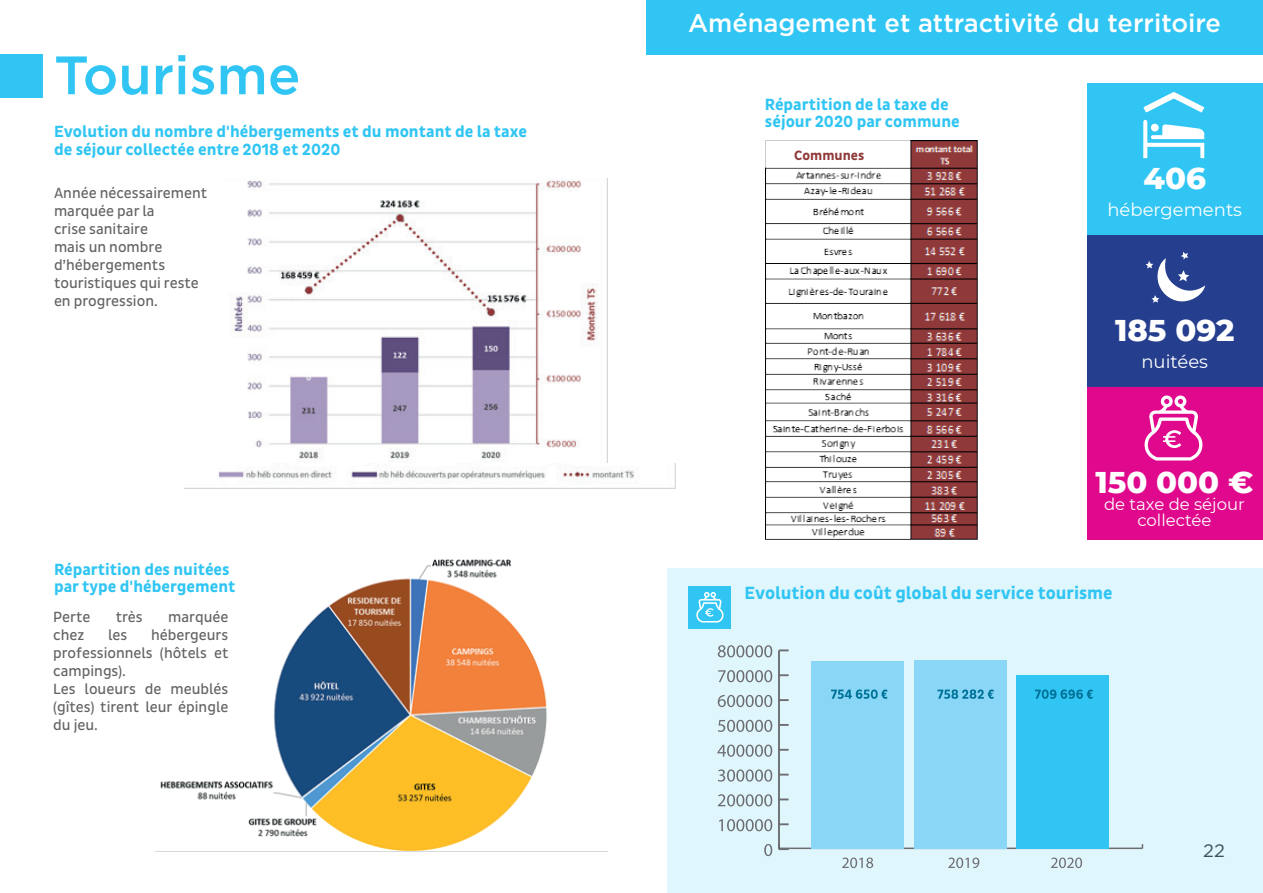
<style>
.page{position:relative;width:1263px;height:893px;background:#fff}
.page>*{position:absolute;margin:0;border:0;box-sizing:border-box;transform-origin:0 0}
.t1{font:500 54px "Gotham";color:#30c5f3}
.t2{font:800 30.6px "Montserrat";color:#fff}
.t3{font:500 25.5px "Gotham";color:#fff}
.t4{font:700 18px "Pluto Sans Cond";color:#30c5f3}
.t5{font:18px "Montserrat";color:#fff}
.t6{font:18px "Gotham";color:#3e3e3f}
.t7{font:700 16.5px/16.6px "Pluto Sans Cond";color:#30c5f3}
.t8{font:16.5px/16.5px "Montserrat";color:#fff;text-align:center}
.t9{font:15px/18px "Pluto Sans Cond";color:#636366}
.t10{font:700 13.8px "Pluto Sans Cond";color:#90393a}
</style>
<div class="page">
<div style="left:0;top:54px;width:43px;height:44px;background:#30c5f3"></div>
<div style="left:1088px;top:83px;width:175px;height:153px;background:#30c5f3"></div>
<svg style="left:1143px;top:120px;width:61px;height:38px"></svg>
<svg style="left:1143px;top:92px;width:61px;height:21px"></svg>
<div style="left:1151px;top:124px;width:8px;height:8px;background:#fff;border-radius:50%"></div>
<div style="left:1088px;top:236px;width:175px;height:152px;background:#253f8e"></div>
<svg style="left:1145px;top:252px;width:60px;height:51px"></svg>
<div style="left:1087px;top:388px;width:175px;height:152px;background:#e0088c"></div>
<svg style="left:1144px;top:395px;width:58px;height:66px"></svg>
<img style="left:765px;top:140px;width:213px;height:400px">
<img style="left:160px;top:559px;width:387px;height:292px">
<div style="left:150px;top:540px;width:152px;height:47px;background:#fff"></div>
<div style="left:668px;top:568px;width:595px;height:325px;background:#e0f6fd"></div>
<div style="left:689px;top:586px;width:42px;height:42px;background:#30c5f3"></div>
<svg style="left:696px;top:592px;width:28px;height:30px"></svg>
<svg style="left:842px;top:857px;width:31px;height:11px"></svg>
<svg style="left:948px;top:857px;width:31px;height:11px"></svg>
<svg style="left:1051px;top:857px;width:31px;height:11px"></svg>
<hr style="left:779px;top:847px;width:363px;height:2px;background:#6c6d70">
<svg style="left:764px;top:844px;width:8px;height:12px"></svg>
<svg style="left:719px;top:819px;width:53px;height:12px"></svg>
<svg style="left:718px;top:794px;width:54px;height:12px"></svg>
<svg style="left:718px;top:769px;width:54px;height:13px"></svg>
<svg style="left:717px;top:745px;width:55px;height:12px"></svg>
<svg style="left:718px;top:720px;width:54px;height:12px"></svg>
<svg style="left:718px;top:695px;width:54px;height:12px"></svg>
<svg style="left:718px;top:670px;width:54px;height:12px"></svg>
<svg style="left:718px;top:645px;width:54px;height:12px"></svg>
<hr style="left:778px;top:650px;width:2px;height:199px;background:#6c6d70">
<svg style="left:778px;top:847px;width:11px;height:3px"></svg>
<svg style="left:780px;top:823px;width:9px;height:2px"></svg>
<svg style="left:780px;top:798px;width:9px;height:2px"></svg>
<svg style="left:780px;top:749px;width:9px;height:2px"></svg>
<svg style="left:780px;top:724px;width:9px;height:2px"></svg>
<svg style="left:780px;top:699px;width:9px;height:2px"></svg>
<svg style="left:780px;top:674px;width:9px;height:2px"></svg>
<svg style="left:779px;top:649px;width:10px;height:2px"></svg>
<div style="left:914px;top:661px;width:93px;height:188px;background:#89d6f7"></div>
<div style="left:1016px;top:675px;width:93px;height:174px;background:#30c5f3"></div>
<div style="left:811px;top:662px;width:93px;height:187px;background:#89d6f7"></div>
<svg style="left:831px;top:689px;width:57px;height:10px"></svg>
<svg style="left:937px;top:689px;width:57px;height:10px"></svg>
<svg style="left:1035px;top:689px;width:58px;height:10px"></svg>
<img style="left:277px;top:179px;width:330px;height:284px">
<img style="left:185px;top:463px;width:490px;height:25px">
<img style="left:232px;top:181px;width:45px;height:267px">
<div style="left:273px;top:287px;width:31px;height:10px;background:#fff"></div>
<div style="left:646px;top:0;width:617px;height:54px;background:#30c5f3"></div>
<h1 class="t1" style="left:54px;top:44px;width:248px">Tourisme</h1>
<p class="t7" style="left:54px;top:123px;width:474px;line-height:18px">Evolution du nombre d'hébergements et du montant de la taxe de séjour collectée entre 2018 et 2020</p>
<p class="t9" style="left:54px;top:184px;width:155px">Année nécessairement marquée par la<br>crise sanitaire<br>mais un nombre d’hébergements touristiques qui reste en progression.</p>
<p class="t7" style="left:54px;top:562px;width:183px">Répartition des nuitées par type d'hébergement</p>
<p class="t9" style="left:53px;top:608px;width:39px">Perte</p>
<p class="t9" style="left:116px;top:608px;width:28px">très</p>
<p class="t9" style="left:168px;top:608px;width:62px">marquée</p>
<p class="t9" style="left:53px;top:626px;width:33px">chez</p>
<p class="t9" style="left:108px;top:626px;width:21px">les</p>
<p class="t9" style="left:53px;top:626px;width:177px;text-indent:98px">hébergeurs professionnels (hôtels et campings).<br>Les loueurs de meublés (gîtes) tirent leur épingle du jeu.</p>
<h3 class="t3" style="left:688px;top:8px;width:534px">Aménagement et attractivité du territoire</h3>
<p class="t7" style="left:765px;top:97px;width:196px">Répartition de la taxe de séjour 2020 par commune</p>
<p class="t10" style="left:794px;top:147px;width:72px">Communes</p>
<h2 class="t2" style="left:1143px;top:156px;width:64px">406</h2>
<p class="t5" style="left:1107px;top:197px;width:136px">hébergements</p>
<h2 class="t2" style="left:1115px;top:308px;width:121px">185 092</h2>
<p class="t5" style="left:1141px;top:349px;width:68px">nuitées</p>
<h2 class="t2" style="left:1095px;top:460px;width:160px">150 000 €</h2>
<p class="t8" style="left:1104px;top:495px;width:142px">de taxe de séjour collectée</p>
<p class="t4" style="left:744px;top:583px;width:370px">Evolution du coût global du service tourisme</p>
<p class="t6" style="left:1203px;top:840px;width:23px">22</p>
</div>
